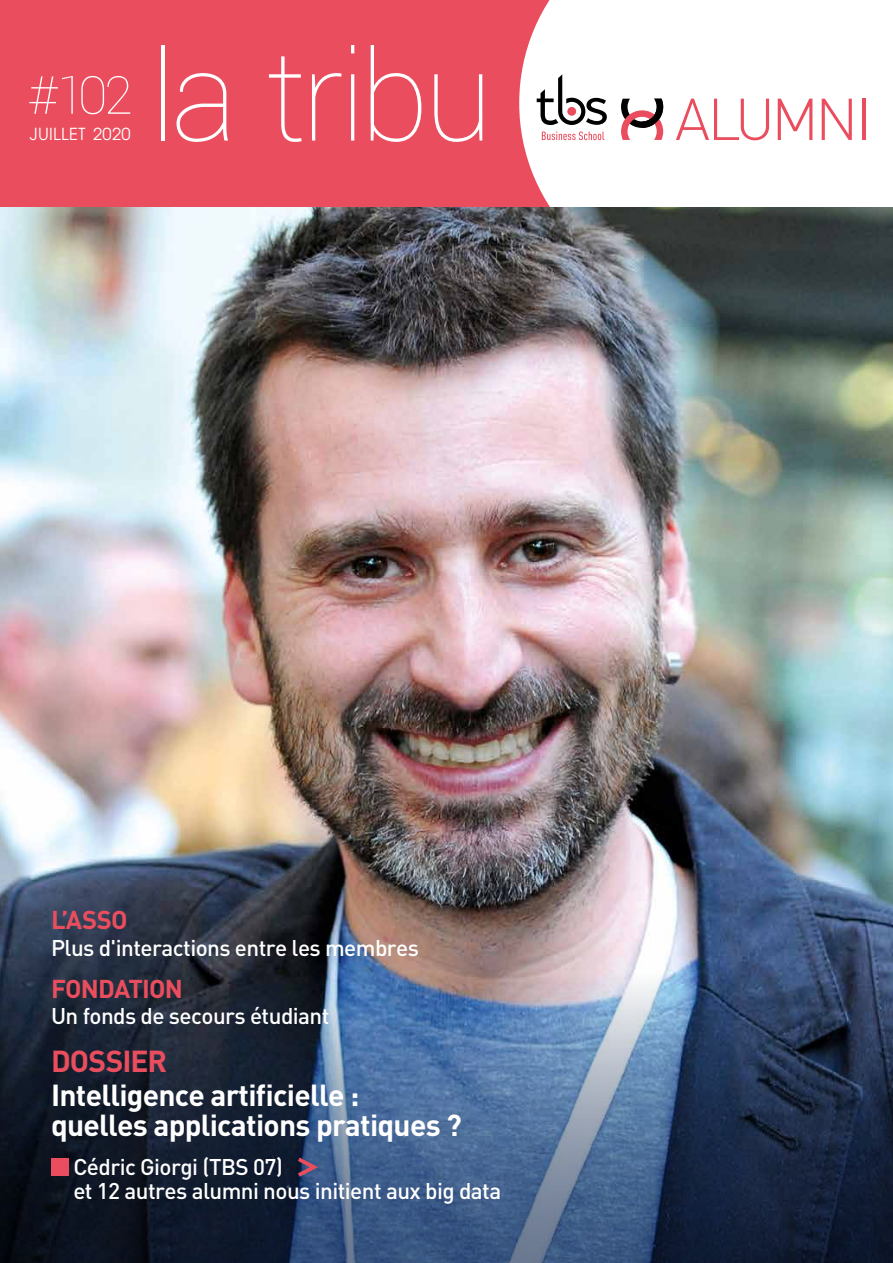
<style>
.page{position:relative;width:893px;height:1263px;background:#fff}
.page>*{position:absolute;margin:0;border:0;box-sizing:border-box;transform-origin:0 0}
.t1{font:100 125.55px "Roboto";letter-spacing:-.035em;color:#fff}
.t2{font:100 52.5px "Roboto";color:#fff}
.t3{font:700 30px/30px "DIN";letter-spacing:-.025em;color:#fff}
.t4{font:700 30px "DIN";color:#ea4e5e}
.t5{font:700 25.5px "DIN";letter-spacing:-.03em;color:#ea4e5e}
.t6{font:500 22.5px/24px "DIN";letter-spacing:-.025em;color:#fff}
.t7{font:16.5px "Avant Garde";letter-spacing:.02em;color:#fff}
</style>
<div class="page">
<img style="left:0;top:206px;width:893px;height:751px">
<div style="left:0;top:0;width:850px;height:206px;background:#ea4e5e"></div>
<div style="left:519px;top:0;width:251px;height:206px;background:#fff"></div>
<div style="left:770px;top:0;width:123px;height:206px;background:#fff"></div>
<svg style="left:621px;top:99px;width:42px;height:41px"></svg>
<svg style="left:676px;top:99px;width:93px;height:41px"></svg>
<svg style="left:778px;top:99px;width:34px;height:41px"></svg>
<svg style="left:822px;top:99px;width:30px;height:41px"></svg>
<hr style="left:862px;top:99px;width:3px;height:41px;background:#ea4e5e">
<svg style="left:537px;top:74px;width:70px;height:51px;background:#bfbcbc"></svg>
<svg style="left:542px;top:131px;width:62px;height:9px"></svg>
<svg style="left:0;top:957px;width:893px;height:306px;background:#354764"></svg>
<div style="left:51px;top:1158px;width:18px;height:18px;background:#ea4e5e"></div>
<svg style="left:294px;top:1154px;width:28px;height:26px"></svg>
<h2 class="t2" style="left:28px;top:59px;width:107px">#102</h2>
<p class="t7" style="left:30px;top:125px;width:102px">Juillet 2020</p>
<h1 class="t1" style="left:150px;top:9px;width:344px">la tribu</h1>
<p class="t5" style="left:51px;top:903px;width:78px">L’asso</p>
<p class="t6" style="left:51px;top:935px;width:369px">Plus d'interactions entre les membres</p>
<p class="t5" style="left:51px;top:972px;width:134px">FONDATION</p>
<p class="t6" style="left:51px;top:1003px;width:280px">Un fonds de secours étudiant</p>
<h3 class="t4" style="left:51px;top:1041px;width:118px">DOSSIER</h3>
<h3 class="t3" style="left:51px;top:1079px;width:412px">Intelligence artificielle : quelles applications pratiques ?</h3>
<p class="t6" style="left:73px;top:1154px;width:429px">Cédric Giorgi (TBS 07)<br>et 12 autres alumni nous initient aux big data</p>
</div>
